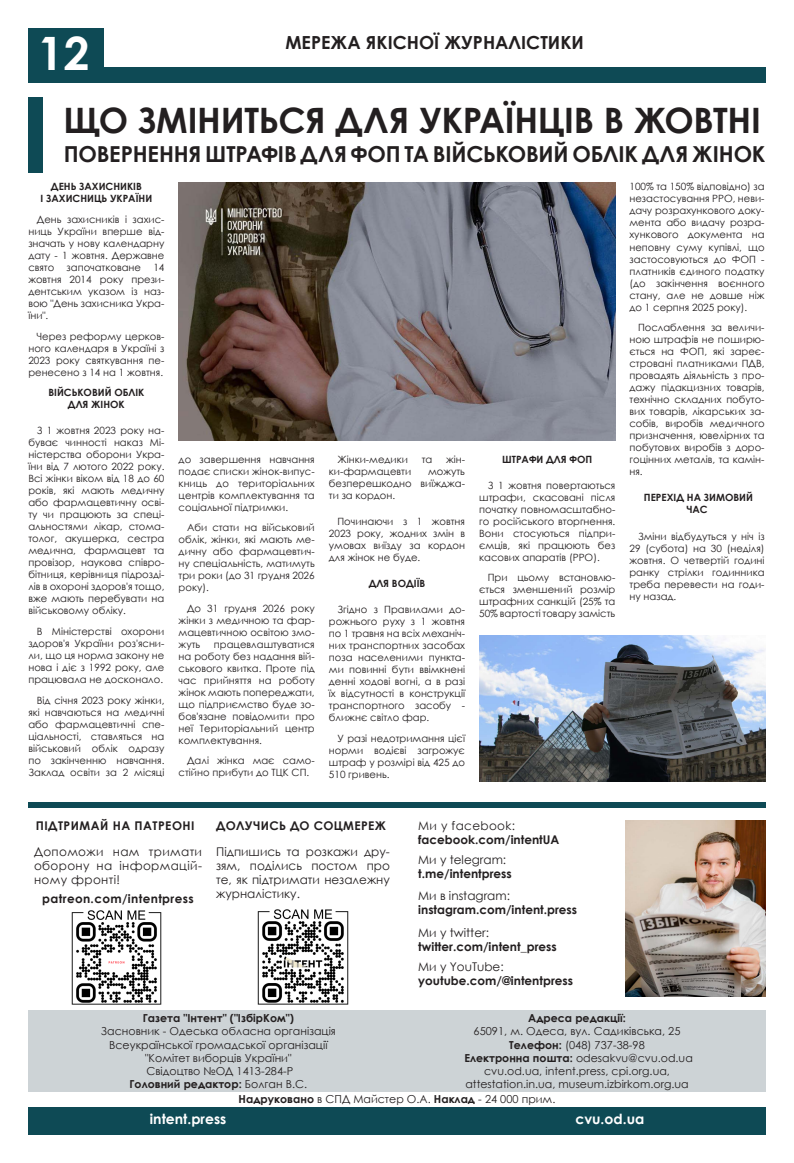
<style>
.page{position:relative;width:794px;height:1163px;background:#fff}
.page>*{position:absolute;margin:0;border:0;box-sizing:border-box;transform-origin:0 0}
.t1{font:700 46px "Century Gothic";color:#fff}
.zag{font:700 35px "Century Gothic";letter-spacing:-.01em;color:#231f20}
.zag-2{font:700 22px "Century Gothic";letter-spacing:-.005em;color:#231f20}
.t2{font:700 18px "Century Gothic";color:#231f20}
.t3{font:700 14px "Century Gothic";color:#fff}
.main{font:700 12px/14px "Century Gothic";color:#231f20}
.main-2{font:12px/14px "Century Gothic";color:#231f20;text-align:justify}
.main-3{font:700 12px "Century Gothic";letter-spacing:.03em;color:#231f20}
.main-4{font:700 12px "Century Gothic";letter-spacing:.04em;color:#231f20}
.t4{font:11px/13.2px "Century Gothic";color:#231f20;text-align:center}
.t5{font:700 11px "Century Gothic";color:#231f20}
.main-5{font:10px/12px "Century Gothic";color:#231f20;text-align:justify}
.main-6{font:700 10px/12px "Century Gothic";color:#231f20;text-align:center}
.s1{font-weight:400}
.s2{font-weight:700}
</style>
<div class="page">
<div style="left:28px;top:28px;width:76px;height:55px;background:#0e4a55"></div>
<div style="left:99px;top:67px;width:666px;height:16px;background:#0e4a55"></div>
<div style="left:28px;top:1107px;width:737px;height:27px;background:#0e4a55"></div>
<div style="left:28px;top:1010px;width:737px;height:81px;background:#cdd3d6"></div>
<img style="left:71px;top:910px;width:91px;height:94px">
<img style="left:257px;top:909px;width:92px;height:95px">
<img style="left:625px;top:820px;width:140px;height:176px">
<div style="left:28px;top:97px;width:15px;height:75px;background:#0e4a55"></div>
<div style="left:28px;top:801px;width:737px;height:6px;background:#0e4a55"></div>
<img style="left:179px;top:183px;width:436px;height:257px">
<img style="left:479px;top:635px;width:286px;height:146px">
<h1 class="t1" style="left:38px;top:19px;width:53px">12</h1>
<h3 class="t2" style="left:285px;top:29px;width:300px">МЕРЕЖА ЯКІСНОЇ ЖУРНАЛІСТИКИ</h3>
<p class="zag" style="left:64px;top:94px;width:698px">ЩО ЗМІНИТЬСЯ ДЛЯ УКРАЇНЦІВ В ЖОВТНІ</p>
<p class="zag-2" style="left:64px;top:138px;width:703px">ПОВЕРНЕННЯ ШТРАФІВ ДЛЯ ФОП ТА ВІЙСЬКОВИЙ ОБЛІК ДЛЯ ЖІНОК</p>
<p class="main-6" style="left:41px;top:180px;width:113px">ДЕНЬ ЗАХИСНИКІВ<br>І ЗАХИСНИЦЬ УКРАЇНИ</p>
<p class="main-5" style="left:28px;top:213px;width:138px;text-indent:9px">День захисників і захис&shy;ниць України вперше від&shy;значать у нову календарну дату - 1 жовтня. Державне свято започатковане 14 жовтня 2014 року прези&shy;дентським указом із наз&shy;вою "День захисника Укра&shy;їни".</p>
<p class="main-5" style="left:28px;top:330px;width:138px;text-indent:9px">Через реформу церков&shy;ного календаря в Україні з 2023 року святкування пе&shy;ренесено з 14 на 1 жовтня.</p>
<p class="main-6" style="left:48px;top:386px;width:97px">ВІЙСЬКОВИЙ ОБЛІК<br>ДЛЯ ЖІНОК</p>
<p class="main-5" style="left:28px;top:424px;width:138px;text-indent:9px">З 1 жовтня 2023 року на&shy;буває чинності наказ Мі&shy;ністерства оборони Укра&shy;їни від 7 лютого 2022 року.<br>Всі жінки віком від 18 до 60 років, які мають медичну або фармацевтичну осві&shy;ту чи працюють за спеці&shy;альностями лікар, стома&shy;толог, акушерка, сестра медична, фармацевт та провізор, наукова співро&shy;бітниця, керівниця підрозді&shy;лів в охороні здоров'я тощо, вже мають перебувати на військовому обліку.</p>
<p class="main-5" style="left:28px;top:625px;width:138px;text-indent:9px">В Міністерстві охорони здоров'я України роз'ясни&shy;ли, що ця норма закону не нова і діє з 1992 року, але працювала не досконало.</p>
<p class="main-5" style="left:28px;top:693px;width:138px;text-indent:9px">Від січня 2023 року жінки, які навчаються на медичні або фармацевтичні спе&shy;ціальності, ставляться на військовий облік одразу по закінченню навчання.<br>Заклад освіти за 2 місяці</p>
<p class="main-5" style="left:629px;top:181px;width:137px">100% та 150% відповідно) за незастосування РРО, неви&shy;дачу розрахункового доку&shy;мента або видачу розра&shy;хункового документа на неповну суму купівлі, що застосовуються до ФОП - платників єдиного податку (до закінчення воєнного стану, але не довше ніж до 1 серпня 2025 року).</p>
<p class="main-5" style="left:629px;top:321px;width:137px;text-indent:9px">Послаблення за величи&shy;ною штрафів не поширю&shy;ється на ФОП, які зареє&shy;стровані платниками ПДВ, провадять діяльність з про&shy;дажу підакцизних товарів, технічно складних побуто&shy;вих товарів, лікарських за&shy;собів, виробів медичного призначення, ювелірних та побутових виробів з доро&shy;гоцінних металів, та камін&shy;ня.</p>
<p class="main-6" style="left:644px;top:491px;width:111px">ПЕРЕХІД НА ЗИМОВИЙ<br>ЧАС</p>
<p class="main-5" style="left:629px;top:529px;width:137px;text-indent:9px">Зміни відбудуться у ніч із 29 (субота) на 30 (неділя) жовтня. О четвертій годині ранку стрілки годинника треба перевести на годи&shy;ну назад.</p>
<p class="main-5" style="left:337px;top:453px;width:72px">Жінки-медики</p>
<p class="main-5" style="left:422px;top:453px;width:12px">та</p>
<p class="main-5" style="left:446px;top:453px;width:20px">жін-</p>
<p class="main-5" style="left:329px;top:465px;width:84px">ки-фармацевти</p>
<p class="main-6" style="left:502px;top:452px;width:92px">ШТРАФИ ДЛЯ ФОП</p>
<p class="main-5" style="left:479px;top:479px;width:138px;text-indent:9px">З 1 жовтня повертаються штрафи, скасовані після початку повномасштабно&shy;го російського вторгнення.<br>Вони стосуються підпри&shy;ємців, які працюють без касових апаратів (РРО).</p>
<p class="main-5" style="left:479px;top:571px;width:138px;text-indent:9px">При цьому встановлю&shy;ється зменшений розмір штрафних санкцій (25% та 50% вартості товару замість</p>
<p class="main-5" style="left:179px;top:453px;width:138px">до завершення навчання подає списки жінок-випус&shy;книць до територіальних центрів комплектування та соціальної підтримки.</p>
<p class="main-5" style="left:179px;top:521px;width:138px;text-indent:9px">Аби стати на військовий облік, жінки, які мають ме&shy;дичну або фармацевтич&shy;ну спеціальність, матимуть три роки (до 31 грудня 2026 року).</p>
<p class="main-5" style="left:179px;top:602px;width:138px;text-indent:9px">До 31 грудня 2026 року жінки з медичною та фар&shy;мацевтичною освітою змо&shy;жуть</p>
<p class="main-5" style="left:329px;top:465px;width:138px;text-indent:99px">можуть безперешкодно виїжджа&shy;ти за кордон.</p>
<p class="main-5" style="left:329px;top:515px;width:138px;text-indent:9px">Починаючи з 1 жовтня 2023 року, жодних змін в умовах виїзду за кордон для жінок не буде.</p>
<p class="main-6" style="left:369px;top:577px;width:58px">ДЛЯ ВОДІЇВ</p>
<p class="main-5" style="left:329px;top:603px;width:138px;text-indent:9px">Згідно з Правилами до&shy;рожнього руху з 1 жовтня по 1 травня на всіх механіч&shy;них транспортних засобах поза населеними пункта&shy;ми повинні бути ввімкнені денні ходові вогні, а в разі їх відсутності в конструкції транспортного засобу - ближнє світло фар.</p>
<p class="main-5" style="left:329px;top:732px;width:138px;text-indent:9px">У разі недотримання цієї норми водієві загрожує штраф у розмірі від 425 до 510 гривень.</p>
<p class="main-5" style="left:179px;top:638px;width:138px;text-indent:35px">працевлаштуватися на роботу без надання вій&shy;ськового квитка. Проте під час прийняття на роботу жінок мають попереджати, що підприємство буде зо&shy;бов'язане повідомити про неї Територіальний центр комплектування.</p>
<p class="main-5" style="left:179px;top:754px;width:138px;text-indent:9px">Далі жінка має само&shy;стійно прибути до ТЦК СП.</p>
<p class="main-4" style="left:36px;top:816px;width:160px">ПІДТРИМАЙ НА ПАТРЕОНІ</p>
<p class="main-2" style="left:34px;top:843px;width:169px">Допоможи нам тримати оборону на інформацій&shy;ному фронті!</p>
<p class="main-3" style="left:42px;top:889px;width:153px">patreon.com/intentpress</p>
<p class="main-3" style="left:216px;top:816px;width:171px">ДОЛУЧИСЬ ДО СОЦМЕРЕЖ</p>
<p class="main-2" style="left:216px;top:843px;width:175px">Підпишись та розкажи дру&shy;зям, поділись постом про те, як підтримати незалежну журналістику.</p>
<p class="main" style="left:418px;top:818px;width:143px"><span class="s1">Ми у facebook: </span>facebook.com/intentUA</p>
<p class="main" style="left:418px;top:851px;width:95px"><span class="s1">Ми у telegram: </span>t.me/intentpress</p>
<p class="main" style="left:418px;top:888px;width:160px"><span class="s1">Ми в instagram: </span>instagram.com/intent.press</p>
<p class="main" style="left:418px;top:924px;width:140px"><span class="s1">Ми у twitter: </span>twitter.com/intent_press</p>
<p class="main" style="left:418px;top:958px;width:156px"><span class="s1">Ми у YouTube: </span>youtube.com/@intentpress</p>
<p class="t5" style="left:528px;top:1009px;width:99px">Адреса редакції:</p>
<p class="t4" style="left:473px;top:1024px;width:208px">65091, м. Одеса, вул. Садиківська, 25</p>
<p class="t4" style="left:509px;top:1037px;width:137px"><span class="s2">Телефон:</span> (048) 737-38-98</p>
<p class="t4" style="left:464px;top:1050px;width:230px"><span class="s2">Електронна пошта:</span> odesakvu@cvu.od.ua</p>
<p class="t4" style="left:484px;top:1063px;width:187px">cvu.od.ua, intent.press, cpi.org.ua,</p>
<p class="t4" style="left:465px;top:1077px;width:225px">attestation.in.ua, museum.izbirkom.org.ua</p>
<p class="t4" style="left:239px;top:1091px;width:318px"><span class="s2">Надруковано</span> в СПД Майстер О.А. <span class="s2">Наклад</span> - 24 000 прим.</p>
<p class="t5" style="left:143px;top:1009px;width:153px">Газета "Інтент" ("ІзбірКом")</p>
<p class="t4" style="left:101px;top:1024px;width:236px">Засновник - Одеська обласна організація Всеукраїнської громадської організації "Комітет виборців України"<br>Свідоцтво №ОД 1413-284-Р<br><span class="s2">Головний редактор:</span> Болган В.С.</p>
<h3 class="t3" style="left:150px;top:1108px;width:78px">intent.press</h3>
<h3 class="t3" style="left:575px;top:1108px;width:70px">cvu.od.ua</h3>
</div>
